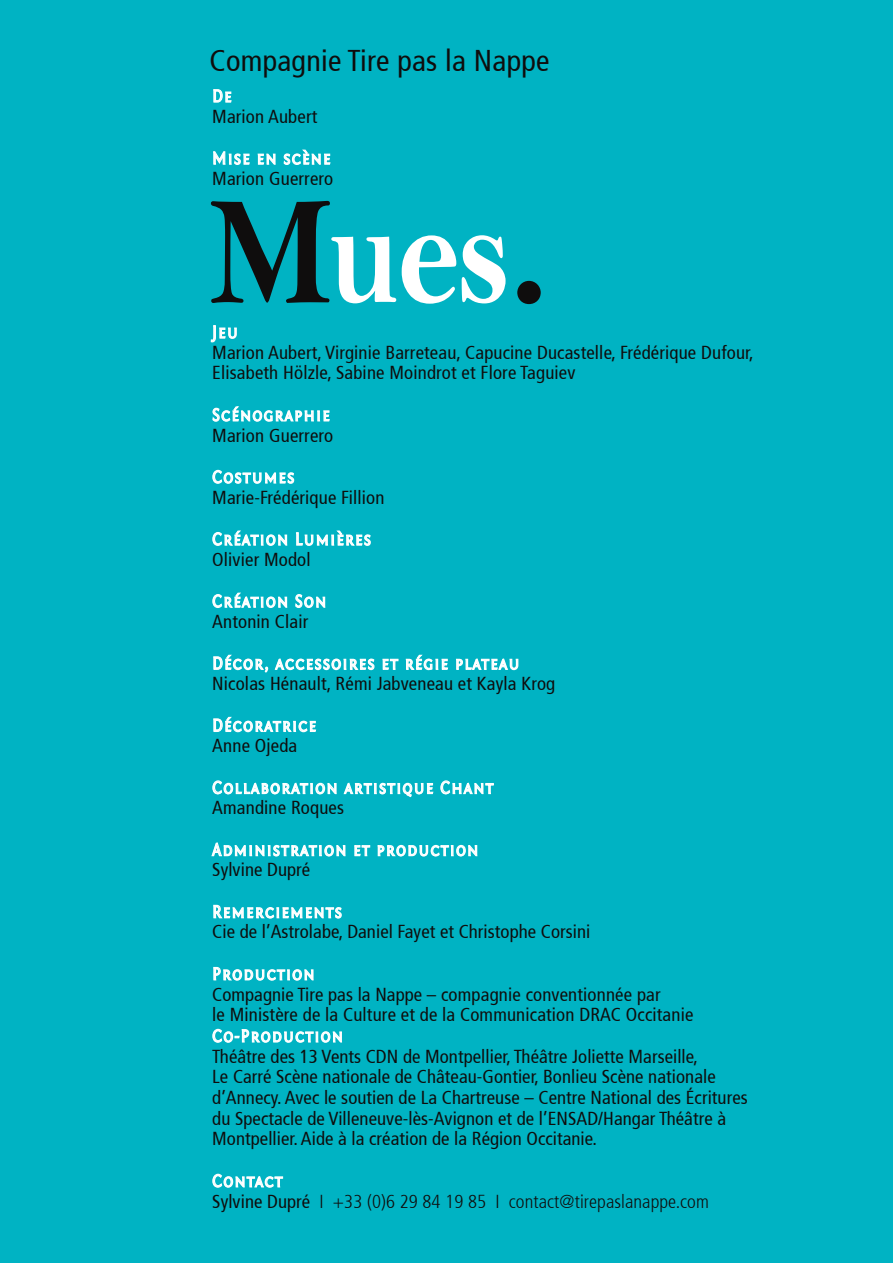
<style>
.page{position:relative;width:893px;height:1263px;background:#00b3c3}
.page>*{position:absolute;margin:0;border:0;box-sizing:border-box;transform-origin:0 0}
.t1{font:156px "Bell MT Bold";color:#fff;scale:.85 1}
.t2{font:condensed 30px "Frutiger 57";letter-spacing:.01em;color:#0f0d0d}
.t3{font:condensed 18.75px "Frutiger 57";letter-spacing:.005em;color:#0f0d0d}
.t4{font:18.75px "Fontin Sans Small Caps";letter-spacing:.08em;color:#fff;scale:.85 1}
.t5{font:300 condensed 18.75px "Frutiger 47";letter-spacing:.005em;color:#0f0d0d}
.s1{color:#0f0d0d}
.s2{font-family:"Fontin Sans";font-weight:700;color:#0f0d0d}
.s3{font-family:"Frutiger 57";font-weight:400}
</style>
<div class="page">
<svg style="left:213px;top:89px;width:19px;height:14px"></svg>
<svg style="left:213px;top:151px;width:37px;height:14px"></svg>
<svg style="left:257px;top:153px;width:19px;height:12px"></svg>
<svg style="left:283px;top:149px;width:48px;height:16px"></svg>
<svg style="left:210px;top:325px;width:27px;height:18px"></svg>
<svg style="left:212px;top:406px;width:118px;height:16px"></svg>
<svg style="left:212px;top:469px;width:83px;height:15px"></svg>
<svg style="left:212px;top:530px;width:76px;height:16px"></svg>
<svg style="left:296px;top:530px;width:75px;height:16px"></svg>
<svg style="left:212px;top:592px;width:76px;height:16px"></svg>
<svg style="left:295px;top:594px;width:31px;height:14px"></svg>
<svg style="left:213px;top:654px;width:162px;height:19px"></svg>
<svg style="left:382px;top:658px;width:17px;height:12px"></svg>
<svg style="left:405px;top:654px;width:44px;height:17px"></svg>
<svg style="left:456px;top:658px;width:63px;height:13px"></svg>
<svg style="left:213px;top:716px;width:104px;height:17px"></svg>
<svg style="left:212px;top:780px;width:125px;height:15px"></svg>
<svg style="left:343px;top:782px;width:91px;height:16px"></svg>
<svg style="left:440px;top:780px;width:54px;height:15px"></svg>
<svg style="left:211px;top:842px;width:135px;height:15px"></svg>
<svg style="left:354px;top:845px;width:17px;height:12px"></svg>
<svg style="left:377px;top:844px;width:101px;height:13px"></svg>
<svg style="left:213px;top:904px;width:129px;height:15px"></svg>
<svg style="left:213px;top:966px;width:101px;height:15px"></svg>
<svg style="left:212px;top:1028px;width:130px;height:15px"></svg>
<svg style="left:212px;top:1173px;width:72px;height:15px"></svg>
<p class="t2" style="left:210px;top:44px;width:341px">Compagnie Tire pas la Nappe</p>
<p class="t4" style="left:212px;top:86px;width:24px">De</p>
<p class="t3" style="left:212px;top:105px;width:107px">Marion Aubert</p>
<p class="t4" style="left:212px;top:148px;width:141px">Mise en scène</p>
<p class="t3" style="left:212px;top:167px;width:123px">Marion Guerrero</p>
<p class="t1" style="left:208px;top:160px;width:405px"><span class="s1">M</span>ues<span class="s2">.</span></p>
<p class="t4" style="left:212px;top:322px;width:32px">Jeu</p>
<p class="t3" style="left:212px;top:341px;width:543px">Marion Aubert, Virginie Barreteau, Capucine Ducastelle, Frédérique Dufour,</p>
<p class="t3" style="left:212px;top:362px;width:365px">Elisabeth Hölzle, Sabine Moindrot et Flore Taguiev</p>
<p class="t4" style="left:212px;top:404px;width:140px">Scénographie</p>
<p class="t3" style="left:212px;top:424px;width:123px">Marion Guerrero</p>
<p class="t4" style="left:212px;top:466px;width:98px">Costumes</p>
<p class="t3" style="left:212px;top:486px;width:174px">Marie-Frédérique Fillion</p>
<p class="t4" style="left:212px;top:529px;width:188px">Création Lumières</p>
<p class="t3" style="left:212px;top:548px;width:100px">Olivier Modol</p>
<p class="t4" style="left:212px;top:591px;width:136px">Création Son</p>
<p class="t3" style="left:212px;top:610px;width:97px">Antonin Clair</p>
<p class="t4" style="left:212px;top:653px;width:363px">Décor, accessoires et régie plateau</p>
<p class="t3" style="left:212px;top:673px;width:345px">Nicolas Hénault, Rémi Jabveneau et Kayla Krog</p>
<p class="t4" style="left:212px;top:715px;width:124px">Décoratrice</p>
<p class="t3" style="left:212px;top:735px;width:87px">Anne Ojeda</p>
<p class="t4" style="left:212px;top:777px;width:332px">Collaboration artistique Chant</p>
<p class="t3" style="left:212px;top:797px;width:133px">Amandine Roques</p>
<p class="t4" style="left:212px;top:839px;width:314px">Administration et production</p>
<p class="t3" style="left:212px;top:859px;width:99px">Sylvine Dupré</p>
<p class="t4" style="left:212px;top:901px;width:154px">Remerciements</p>
<p class="t3" style="left:212px;top:921px;width:380px">Cie de l’Astrolabe, Daniel Fayet et Christophe Corsini</p>
<p class="t4" style="left:212px;top:963px;width:122px">Production</p>
<p class="t3" style="left:212px;top:983px;width:450px">Compagnie Tire pas la Nappe – compagnie conventionnée par</p>
<p class="t3" style="left:212px;top:1004px;width:483px">le Ministère de la Culture et de la Communication DRAC Occitanie</p>
<p class="t4" style="left:212px;top:1025px;width:155px">Co-Production</p>
<p class="t3" style="left:212px;top:1045px;width:487px">Théâtre des 13 Vents CDN de Montpellier, Théâtre Joliette Marseille,</p>
<p class="t3" style="left:212px;top:1066px;width:505px">Le Carré Scène nationale de Château-Gontier, Bonlieu Scène nationale</p>
<p class="t3" style="left:212px;top:1087px;width:537px">d’Annecy. Avec le soutien de La Chartreuse – Centre National des Écritures</p>
<p class="t3" style="left:212px;top:1107px;width:515px">du Spectacle de Villeneuve-lès-Avignon et de l’ENSAD/Hangar Théâtre à</p>
<p class="t3" style="left:212px;top:1128px;width:386px">Montpellier. Aide à la création de la Région Occitanie.</p>
<p class="t4" style="left:212px;top:1170px;width:84px">Contact</p>
<p class="t5" style="left:212px;top:1190px;width:498px"><span class="s3">Sylvine Dupré</span> I +33 (0)6 29 84 19 85 I contact@tirepaslanappe.com</p>
</div>
